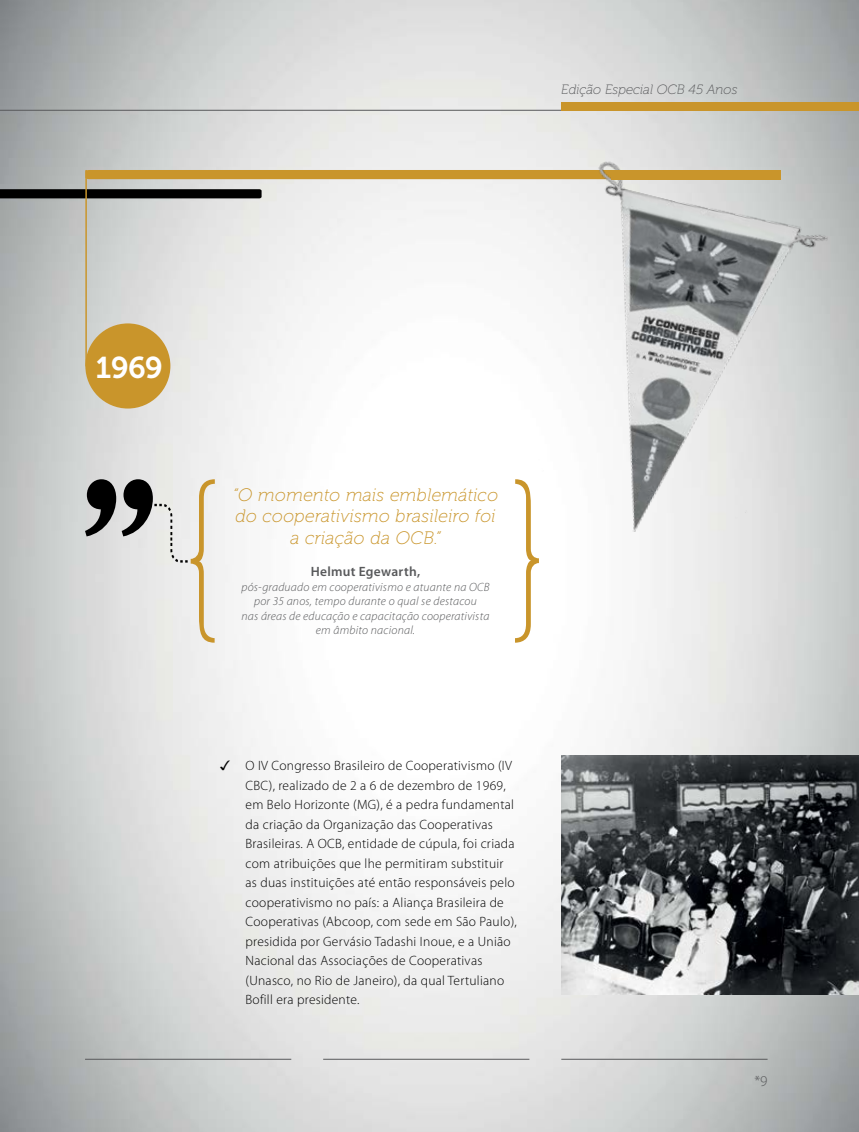
<style>
.page{position:relative;width:859px;height:1132px;background:#fff}
.page>*{position:absolute;margin:0;border:0;box-sizing:border-box;transform-origin:0 0}
.t1{font:30px "Museo 700";color:#fff}
.t2{font:italic 18px/21.6px "Museo 100";letter-spacing:.02em;color:#c9952b;text-align:center}
.t3{font:300 15px "Myriad Pro";color:#58595b}
.t4{font:300 13.5px/19.5px "Myriad Pro";letter-spacing:.02em;color:#000}
.t5{font:italic 13.5px "Museo 100";color:#58595b}
.t6{font:600 13.5px "Myriad Pro";letter-spacing:.02em;color:#58595b}
.t7{font:italic 300 12px/14.4px "Myriad Pro";letter-spacing:.02em;color:#58595b;text-align:center}
</style>
<div class="page">
<img style="left:0;top:0;width:859px;height:1131px">
<hr style="left:85px;top:1058px;width:206px;height:1px;background:#58595b">
<hr style="left:323px;top:1058px;width:206px;height:1px;background:#58595b">
<hr style="left:0;top:110px;width:859px;height:1px;background:#58595b">
<hr style="left:561px;top:1058px;width:206px;height:1px;background:#58595b">
<div style="left:561px;top:102px;width:298px;height:9px;background:#c9952b"></div>
<svg style="left:515px;top:560px;width:24px;height:82px"></svg>
<svg style="left:85px;top:479px;width:130px;height:163px;background:#cccac5"></svg>
<img style="left:561px;top:754px;width:298px;height:240px">
<svg style="left:0;top:189px;width:262px;height:9px;background:#040505"></svg>
<div style="left:87px;top:170px;width:426px;height:9px;background:#c9952b"></div>
<div style="left:85px;top:323px;width:85px;height:85px;background:#c9952b;border-radius:50%"></div>
<hr style="left:85px;top:170px;width:2px;height:196px;background:#c9952b">
<img style="left:513px;top:154px;width:321px;height:406px">
<div style="left:611px;top:170px;width:169px;height:9px;background:#c9952b"></div>
<svg style="left:220px;top:760px;width:10px;height:10px"></svg>
<p class="t5" style="left:561px;top:82px;width:178px">Edição Especial OCB 45 Anos</p>
<h1 class="t1" style="left:95px;top:350px;width:69px">1969</h1>
<h2 class="t2" style="left:233px;top:484px;width:267px">“O momento mais emblemático do cooperativismo brasileiro foi a criação da OCB.”</h2>
<p class="t6" style="left:311px;top:564px;width:111px">Helmut Egewarth,</p>
<p class="t7" style="left:241px;top:579px;width:250px">pós-graduado em cooperativismo e atuante na OCB por 35 anos, tempo durante o qual se destacou<br>nas áreas de educação e capacitação cooperativista em âmbito nacional.</p>
<p class="t4" style="left:246px;top:755px;width:273px">O IV Congresso Brasileiro de Cooperativismo (IV CBC), realizado de 2 a 6 de dezembro de 1969, em Belo Horizonte (MG), é a pedra fundamental da criação da Organização das Cooperativas Brasileiras. A OCB, entidade de cúpula, foi criada com atribuições que lhe permitiram substituir as duas instituições até então responsáveis pelo cooperativismo no país: a Aliança Brasileira de Cooperativas (Abcoop, com sede em São Paulo), presidida por Gervásio Tadashi Inoue, e a União Nacional das Associações de Cooperativas (Unasco, no Rio de Janeiro), da qual Tertuliano Bofill era presidente.</p>
<p class="t3" style="left:754px;top:1072px;width:15px">*9</p>
</div>
